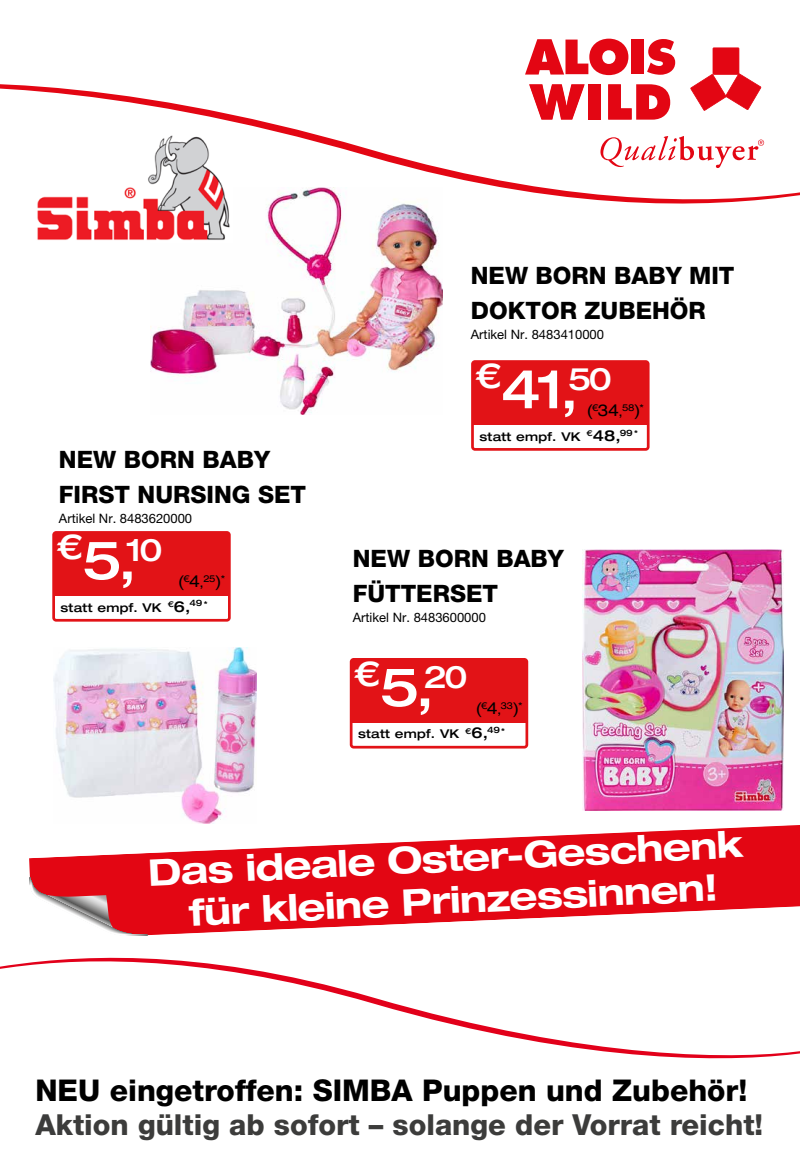
<style>
.page{position:relative;width:800px;height:1156px;background:#fff}
.page>*{position:absolute;margin:0;border:0;box-sizing:border-box;transform-origin:0 0}
.t1{font:500 expanded 53.5px "Helvetica Neue LT Pro";color:#fff}
.t2{font:700 expanded 36.9px/42px "Helvetica Neue LT Pro";color:#fff;text-align:center}
.t3{font:800 30px "Helvetica Neue LT Pro";color:#000}
.t4{font:800 29px "Helvetica Neue LT Pro";color:#3c3c3b}
.t5{font:800 24px/35px "Helvetica Neue LT Pro";color:#000}
.t6{font:expanded 16.3px "Helvetica Neue LT Pro";color:#000}
.t7{font:13px "Helvetica Neue LT Pro";color:#000}
.t8{font:500 expanded 12.1px "Helvetica Neue LT Pro";letter-spacing:.02em;color:#000}
.t9{font:expanded 9.5px "Helvetica Neue LT Pro";color:#000}
.s1{font-size:16.3px}
.s2{font-size:13px}
.s3{font-size:15.2px}
</style>
<div class="page">
<img style="left:151px;top:218px;width:291px;height:196px">
<svg style="left:0;top:73px;width:800px;height:145px"></svg>
<svg style="left:525px;top:39px;width:103px;height:36px"></svg>
<div style="left:632px;top:40px;width:12px;height:34px;background:#e30613"></div>
<svg style="left:647px;top:39px;width:28px;height:36px"></svg>
<div style="left:588px;top:84px;width:13px;height:36px;background:#e30613"></div>
<svg style="left:529px;top:84px;width:56px;height:36px"></svg>
<svg style="left:608px;top:84px;width:62px;height:36px"></svg>
<svg style="left:690px;top:48px;width:71px;height:63px"></svg>
<svg style="left:600px;top:136px;width:164px;height:32px"></svg>
<svg style="left:0;top:957px;width:800px;height:102px"></svg>
<div style="left:471px;top:360px;width:179px;height:91px;border:3px solid #e21317;border-radius:3px"></div>
<div style="left:472px;top:362px;width:176px;height:62px;background:#e21317"></div>
<div style="left:52px;top:531px;width:179px;height:91px;border:3px solid #e21317;border-radius:3px"></div>
<div style="left:53px;top:533px;width:176px;height:62px;background:#e21317"></div>
<div style="left:350px;top:658px;width:178px;height:91px;border:3px solid #e21317;border-radius:3px"></div>
<div style="left:351px;top:660px;width:175px;height:62px;background:#e21317"></div>
<svg style="left:29px;top:825px;width:771px;height:111px;fill:#e30613"></svg>
<svg style="left:30px;top:872px;width:118px;height:64px"></svg>
<img style="left:35px;top:133px;width:197px;height:109px">
<img style="left:54px;top:647px;width:202px;height:177px">
<img style="left:582px;top:550px;width:201px;height:260px">
<p class="t5" style="left:471px;top:258px;width:265px">NEW BORN BABY MIT<br>DOKTOR ZUBEHÖR</p>
<p class="t7" style="left:471px;top:327px;width:135px">Artikel Nr. 8483410000</p>
<p class="t5" style="left:59px;top:442px;width:249px">NEW BORN BABY<br>FIRST NURSING SET</p>
<p class="t7" style="left:59px;top:510px;width:135px">Artikel Nr. 8483620000</p>
<h1 class="t1" style="left:56px;top:527px;width:108px"><sup>€</sup>5,<sup>10</sup></h1>
<p class="t9" style="left:178px;top:573px;width:49px"><span class="s1">(</span>€<span class="s1">4</span><span class="s2">,</span>25<span class="s1">)</span>*</p>
<p class="t8" style="left:61px;top:600px;width:149px">statt empf. VK <sup>€</sup><span class="s3">6,</span><sup>49</sup><sup>*</sup></p>
<h1 class="t1" style="left:475px;top:356px;width:138px"><sup>€</sup>41,<sup>50</sup></h1>
<p class="t6" style="left:586px;top:401px;width:59px">(<sup>€</sup>34<span class="s2">,</span><sup>58</sup>)<sup>*</sup></p>
<p class="t8" style="left:479px;top:429px;width:160px">statt empf. VK <sup>€</sup><span class="s3">48,</span><sup>99</sup><sup>*</sup></p>
<p class="t5" style="left:353px;top:541px;width:213px">NEW BORN BABY<br>FÜTTERSET</p>
<p class="t7" style="left:353px;top:609px;width:135px">Artikel Nr. 8483600000</p>
<h1 class="t1" style="left:354px;top:654px;width:115px"><sup>€</sup>5,<sup>20</sup></h1>
<p class="t9" style="left:475px;top:700px;width:49px"><span class="s1">(</span>€<span class="s1">4</span><span class="s2">,</span>33<span class="s1">)</span>*</p>
<p class="t8" style="left:358px;top:727px;width:149px">statt empf. VK <sup>€</sup><span class="s3">6,</span><sup>49</sup><sup>*</sup></p>
<h2 class="t2" style="left:147px;top:852px;width:597px;rotate:-3deg">Das ideale Oster-Geschenk für kleine Prinzessinnen!</h2>
<p class="t3" style="left:35px;top:1072px;width:713px">NEU eingetroffen: SIMBA Puppen und Zubehör!</p>
<p class="t4" style="left:35px;top:1107px;width:729px">Aktion gültig ab sofort – solange der Vorrat reicht!</p>
</div>
